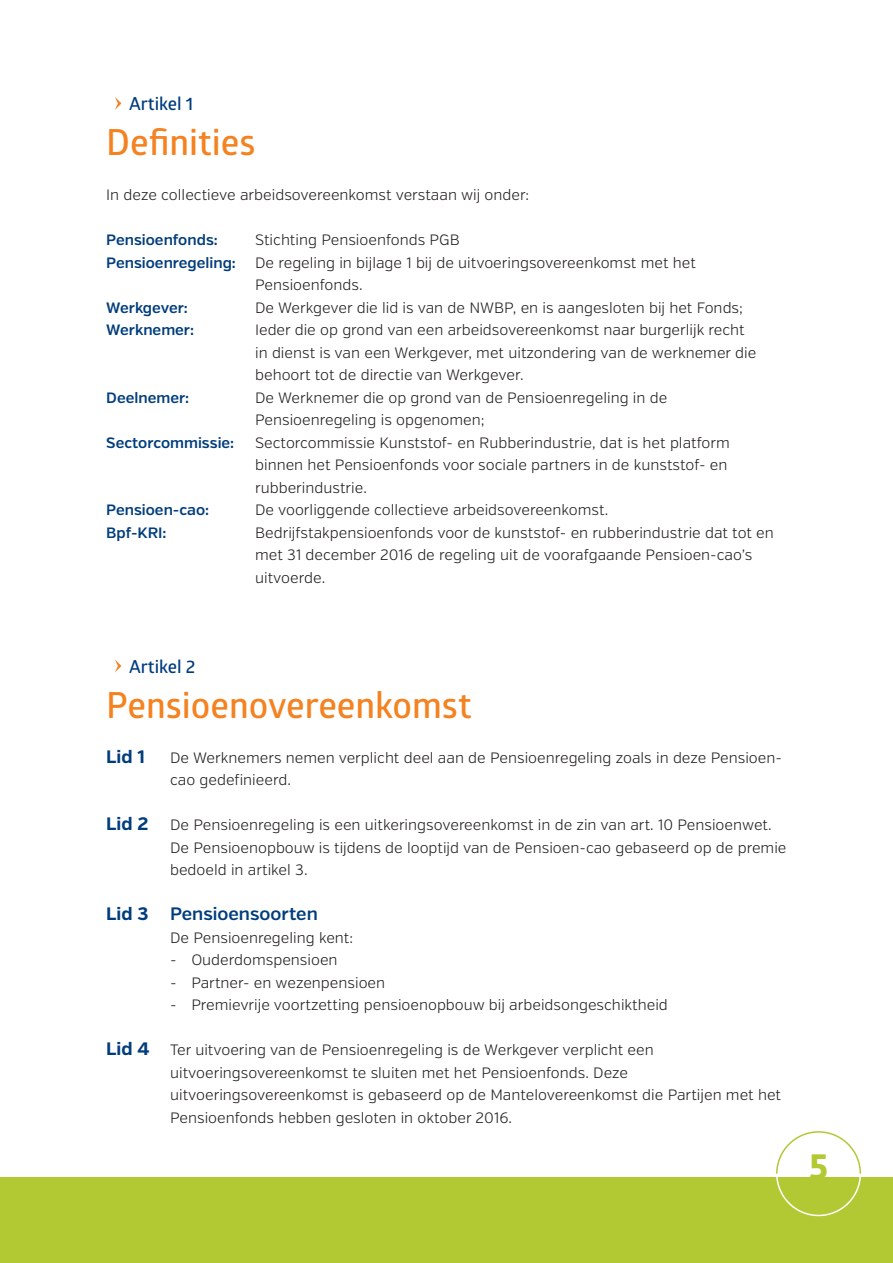
<style>
.page{position:relative;width:893px;height:1263px;background:#fff}
.page>*{position:absolute;margin:0;border:0;box-sizing:border-box;transform-origin:0 0}
.Article_Title{font:600 36px "Glober";color:#f58220}
.t1{font:700 36px "Globerx";color:#b3c934}
.BodyText_Lid{font:600 18px "Verb";color:#013d7d}
.Article_Title_PRE{font:600 18px "Glober";color:#013d7d}
.BodyText_Lid-2{font:700 18px "Verb";color:#013d7d}
.BodyText_Definities{font:300 15px/22.5px "Verb";color:#231f20}
.BodyText_Lid-3{font:300 15px/22.5px "Verb";color:#231f20}
.BodyText_Lid_List{font:300 15px "Verb";color:#231f20}
.BodyText_Definities-2{font:600 15px "Verb";color:#013d7d}
.BodyText{font:300 15px "Verb";color:#231f20}
.s1{font-weight:700;font-size:18px;color:#013d7d}
.s2{font-weight:700}
</style>
<div class="page">
<div style="left:0;top:1178px;width:893px;height:85px;background:#b3c934"></div>
<svg style="left:776px;top:1131px;width:86px;height:43px"></svg>
<svg style="left:115px;top:97px;width:6px;height:13px"></svg>
<svg style="left:115px;top:659px;width:6px;height:14px"></svg>
<p class="Article_Title_PRE" style="left:129px;top:91px;width:66px">Artikel 1</p>
<p class="Article_Title" style="left:106px;top:117px;width:151px">Definities</p>
<p class="BodyText" style="left:106px;top:186px;width:424px">In deze collectieve arbeidsovereenkomst verstaan wij onder:</p>
<p class="BodyText_Definities-2" style="left:106px;top:231px;width:113px">Pensioenfonds:</p>
<p class="BodyText_Definities" style="left:255px;top:229px;width:206px">Stichting Pensioenfonds PGB</p>
<p class="BodyText_Definities-2" style="left:106px;top:253px;width:131px">Pensioenregeling:</p>
<p class="BodyText_Definities" style="left:255px;top:251px;width:442px">De regeling in bijlage 1 bij de uitvoeringsovereenkomst met het<br>Pensioenfonds.</p>
<p class="BodyText_Definities-2" style="left:106px;top:298px;width:83px">Werkgever:</p>
<p class="BodyText_Definities" style="left:255px;top:296px;width:489px">De Werkgever die lid is van de NWBP, en is aangesloten bij het Fonds;</p>
<p class="BodyText_Definities-2" style="left:106px;top:321px;width:89px">Werknemer:</p>
<p class="BodyText_Definities" style="left:255px;top:319px;width:503px">Ieder die op grond van een arbeidsovereenkomst naar burgerlijk recht in dienst is van een Werkgever, met uitzondering van de werknemer die behoort tot de directie van Werkgever.</p>
<p class="BodyText_Definities-2" style="left:106px;top:388px;width:84px">Deelnemer:</p>
<p class="BodyText_Definities" style="left:255px;top:386px;width:414px">De Werknemer die op grond van de Pensioenregeling in de<br>Pensioenregeling is opgenomen;</p>
<p class="BodyText_Definities-2" style="left:106px;top:433px;width:129px">Sectorcommissie:</p>
<p class="BodyText_Definities" style="left:255px;top:431px;width:476px">Sectorcommissie Kunststof- en Rubberindustrie, dat is het platform binnen het Pensioenfonds voor sociale partners in de kunststof- en rubberindustrie.</p>
<p class="BodyText_Definities-2" style="left:106px;top:501px;width:104px">Pensioen-cao:</p>
<p class="BodyText_Definities" style="left:255px;top:499px;width:355px">De voorliggende collectieve arbeidsovereenkomst.</p>
<p class="BodyText_Definities-2" style="left:106px;top:523px;width:62px">Bpf-KRI:</p>
<p class="BodyText_Definities" style="left:255px;top:521px;width:520px">Bedrijfstakpensioenfonds voor de kunststof- en rubberindustrie dat tot en met 31 december 2016 de regeling uit de voorafgaande Pensioen-cao’s uitvoerde.</p>
<p class="Article_Title_PRE" style="left:129px;top:654px;width:68px">Artikel 2</p>
<p class="Article_Title" style="left:106px;top:680px;width:367px">Pensioenovereenkomst</p>
<p class="BodyText_Lid-2" style="left:106px;top:745px;width:40px">Lid 1</p>
<p class="BodyText_Lid-3" style="left:170px;top:746px;width:613px">De Werknemers nemen verplicht deel aan de Pensioenregeling zoals in deze Pensioen&shy;cao gedefinieerd.</p>
<p class="BodyText_Lid-3" style="left:170px;top:814px;width:618px;text-indent:-64px"><span class="s1">Lid 2</span> De Pensioenregeling is een uitkeringsovereenkomst in de zin van art. 10 Pensioenwet.<br>De Pensioenopbouw is tijdens de looptijd van de Pensioen-cao gebaseerd op de premie bedoeld in artikel 3.</p>
<p class="BodyText_Lid" style="left:106px;top:903px;width:213px"><span class="s2">Lid 3</span> Pensioensoorten</p>
<p class="BodyText_Lid-3" style="left:170px;top:926px;width:185px">De Pensioenregeling kent:</p>
<p class="BodyText_Lid_List" style="left:170px;top:951px;width:169px">- Ouderdomspensioen</p>
<p class="BodyText_Lid_List" style="left:170px;top:973px;width:217px">- Partner- en wezenpensioen</p>
<p class="BodyText_Lid_List" style="left:170px;top:996px;width:499px">- Premievrije voortzetting pensioenopbouw bij arbeidsongeschiktheid</p>
<p class="BodyText_Lid-3" style="left:170px;top:1039px;width:613px;text-indent:-64px"><span class="s1">Lid 4</span> Ter uitvoering van de Pensioenregeling is de Werkgever verplicht een uitvoeringsovereenkomst te sluiten met het Pensioenfonds. Deze uitvoeringsovereenkomst is gebaseerd op de Mantelovereenkomst die Partijen met het Pensioenfonds hebben gesloten in oktober 2016.</p>
<h1 class="t1" style="left:809px;top:1140px;width:21px">5</h1>
</div>
